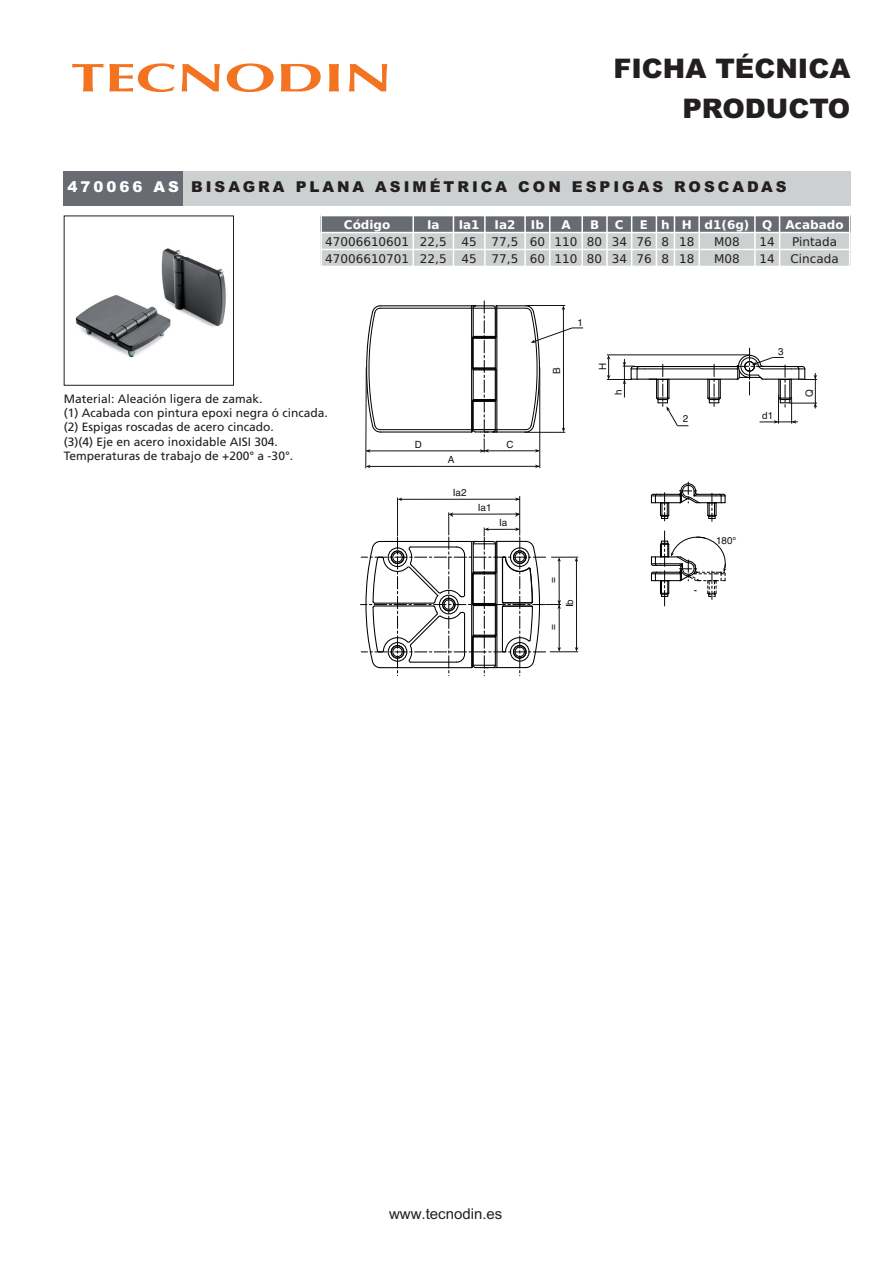
<style>
.page{position:relative;width:893px;height:1263px;background:#fff}
.page>*{position:absolute;margin:0;border:0;box-sizing:border-box;transform-origin:0 0}
.t1{font:700 39.9px "Optima";color:#f47321;scale:1.54 1}
.t2{font:900 27px/40.5px "Arial";color:#231f20;text-align:right}
.t3{font:900 15px "Arial";letter-spacing:.2em;color:#231f20}
.t4{font:15px "Arial";color:#231f20}
.t5{font:12px/14.4px "Frutiger";color:#231f20}
.t6{font:12px "Bitstream Vera Sans";color:#231f20}
.t7{font:700 12px "Bitstream Vera Sans";color:#fff}
.t8{font:9.9px "Helvetica";color:#111312}
.s1{color:#fff}
</style>
<div class="page">
<hr style="left:645px;top:366px;width:92px;height:1px;background:#000">
<hr style="left:645px;top:369px;width:92px;height:1px;background:#000">
<hr style="left:637px;top:379px;width:100px;height:1px;background:#000">
<hr style="left:380px;top:429px;width:92px;height:1px;background:#000">
<hr style="left:380px;top:308px;width:91px;height:1px;background:#000">
<hr style="left:380px;top:305px;width:96px;height:1px;background:#000">
<hr style="left:380px;top:431px;width:92px;height:1px;background:#000">
<svg style="left:650px;top:482px;width:76px;height:39px"></svg>
<hr style="left:539px;top:367px;width:1px;height:101px;background:#111312">
<hr style="left:369px;top:466px;width:171px;height:1px;background:#111312">
<svg style="left:650px;top:531px;width:77px;height:75px"></svg>
<hr style="left:607px;top:355px;width:143px;height:1px;background:#111312">
<hr style="left:519px;top:496px;width:1px;height:39px;background:#111312">
<hr style="left:397px;top:497px;width:1px;height:39px;background:#111312">
<hr style="left:401px;top:499px;width:119px;height:1px;background:#111312">
<svg style="left:398px;top:497px;width:4px;height:4px"></svg>
<svg style="left:515px;top:497px;width:5px;height:4px"></svg>
<svg style="left:361px;top:512px;width:217px;height:164px"></svg>
<hr style="left:366px;top:450px;width:173px;height:1px;background:#111312">
<svg style="left:471px;top:301px;width:112px;height:152px"></svg>
<svg style="left:365px;top:305px;width:16px;height:163px"></svg>
<svg style="left:607px;top:355px;width:81px;height:71px"></svg>
<svg style="left:706px;top:364px;width:16px;height:42px"></svg>
<svg style="left:735px;top:348px;width:82px;height:76px"></svg>
<div style="left:64px;top:171px;width:786px;height:34px;background:#cdd0d0"></div>
<div style="left:64px;top:171px;width:119px;height:34px;background:#696b73"></div>
<img style="left:75px;top:248px;width:151px;height:110px">
<div style="left:64px;top:216px;width:170px;height:170px;border:1px solid #231f20"></div>
<div style="left:320px;top:215px;width:93px;height:17px;background:#696b73"></div>
<div style="left:413px;top:215px;width:40px;height:17px;background:#696b73"></div>
<div style="left:453px;top:215px;width:32px;height:17px;background:#696b73"></div>
<div style="left:485px;top:215px;width:40px;height:17px;background:#696b73"></div>
<div style="left:525px;top:215px;width:25px;height:17px;background:#696b73"></div>
<div style="left:550px;top:215px;width:32px;height:17px;background:#696b73"></div>
<div style="left:582px;top:215px;width:25px;height:17px;background:#696b73"></div>
<div style="left:607px;top:215px;width:25px;height:17px;background:#696b73"></div>
<div style="left:632px;top:215px;width:24px;height:17px;background:#696b73"></div>
<div style="left:656px;top:215px;width:18px;height:17px;background:#696b73"></div>
<div style="left:674px;top:215px;width:25px;height:17px;background:#696b73"></div>
<div style="left:699px;top:215px;width:56px;height:17px;background:#696b73"></div>
<div style="left:755px;top:215px;width:25px;height:17px;background:#696b73"></div>
<div style="left:780px;top:215px;width:70px;height:17px;background:#696b73"></div>
<div style="left:320px;top:232px;width:93px;height:17px;background:#cdd0d0"></div>
<div style="left:413px;top:232px;width:40px;height:17px;background:#cdd0d0"></div>
<div style="left:453px;top:232px;width:32px;height:17px;background:#cdd0d0"></div>
<div style="left:485px;top:232px;width:40px;height:17px;background:#cdd0d0"></div>
<div style="left:525px;top:232px;width:25px;height:17px;background:#cdd0d0"></div>
<div style="left:550px;top:232px;width:32px;height:17px;background:#cdd0d0"></div>
<div style="left:582px;top:232px;width:25px;height:17px;background:#cdd0d0"></div>
<div style="left:607px;top:232px;width:25px;height:17px;background:#cdd0d0"></div>
<div style="left:632px;top:232px;width:24px;height:17px;background:#cdd0d0"></div>
<div style="left:656px;top:232px;width:18px;height:17px;background:#cdd0d0"></div>
<div style="left:674px;top:232px;width:25px;height:17px;background:#cdd0d0"></div>
<div style="left:699px;top:232px;width:56px;height:17px;background:#cdd0d0"></div>
<div style="left:755px;top:232px;width:25px;height:17px;background:#cdd0d0"></div>
<div style="left:780px;top:232px;width:70px;height:17px;background:#cdd0d0"></div>
<div style="left:320px;top:249px;width:93px;height:18px;background:#cdd0d0"></div>
<div style="left:413px;top:249px;width:40px;height:18px;background:#cdd0d0"></div>
<div style="left:453px;top:249px;width:32px;height:18px;background:#cdd0d0"></div>
<div style="left:485px;top:249px;width:40px;height:18px;background:#cdd0d0"></div>
<div style="left:525px;top:249px;width:25px;height:18px;background:#cdd0d0"></div>
<div style="left:550px;top:249px;width:32px;height:18px;background:#cdd0d0"></div>
<div style="left:582px;top:249px;width:25px;height:18px;background:#cdd0d0"></div>
<div style="left:607px;top:249px;width:25px;height:18px;background:#cdd0d0"></div>
<div style="left:632px;top:249px;width:24px;height:18px;background:#cdd0d0"></div>
<div style="left:656px;top:249px;width:18px;height:18px;background:#cdd0d0"></div>
<div style="left:674px;top:249px;width:25px;height:18px;background:#cdd0d0"></div>
<div style="left:699px;top:249px;width:56px;height:18px;background:#cdd0d0"></div>
<div style="left:755px;top:249px;width:25px;height:18px;background:#cdd0d0"></div>
<div style="left:780px;top:249px;width:70px;height:18px;background:#cdd0d0"></div>
<hr style="left:320px;top:215px;width:2px;height:52px;background:#fff">
<hr style="left:412px;top:215px;width:2px;height:52px;background:#fff">
<hr style="left:453px;top:215px;width:1px;height:52px;background:#fff">
<hr style="left:484px;top:215px;width:2px;height:52px;background:#fff">
<hr style="left:524px;top:215px;width:2px;height:52px;background:#fff">
<hr style="left:549px;top:215px;width:1px;height:52px;background:#fff">
<hr style="left:581px;top:215px;width:2px;height:52px;background:#fff">
<hr style="left:606px;top:215px;width:2px;height:52px;background:#fff">
<hr style="left:631px;top:215px;width:1px;height:52px;background:#fff">
<hr style="left:656px;top:215px;width:1px;height:52px;background:#fff">
<hr style="left:674px;top:215px;width:1px;height:52px;background:#fff">
<hr style="left:698px;top:215px;width:2px;height:52px;background:#fff">
<hr style="left:754px;top:215px;width:2px;height:52px;background:#fff">
<hr style="left:779px;top:215px;width:1px;height:52px;background:#fff">
<hr style="left:849px;top:215px;width:1px;height:52px;background:#fff">
<hr style="left:320px;top:215px;width:530px;height:1px;background:#fff">
<hr style="left:320px;top:232px;width:530px;height:1px;background:#fff">
<hr style="left:320px;top:249px;width:530px;height:1px;background:#fff">
<hr style="left:320px;top:266px;width:530px;height:1px;background:#fff">
<h1 class="t1" style="left:71px;top:62px;width:210px">TECNODIN</h1>
<h2 class="t2" style="left:613px;top:48px;width:239px">FICHA TÉCNICA<br>PRODUCTO</h2>
<p class="t3" style="left:68px;top:178px;width:721px"><span class="s1">470066 AS</span> BISAGRA PLANA ASIMÉTRICA CON ESPIGAS ROSCADAS</p>
<p class="t7" style="left:344px;top:218px;width:48px">Código</p>
<p class="t7" style="left:427px;top:218px;width:14px">Ia</p>
<p class="t7" style="left:459px;top:218px;width:58px">Ia1 Ia2</p>
<p class="t7" style="left:531px;top:218px;width:15px">Ib</p>
<p class="t7" style="left:561px;top:218px;width:11px">A</p>
<p class="t7" style="left:590px;top:218px;width:11px">B</p>
<p class="t7" style="left:615px;top:218px;width:10px">C</p>
<p class="t7" style="left:640px;top:218px;width:205px">E h H d1(6g) Q Acabado</p>
<p class="t6" style="left:325px;top:235px;width:371px">47006610601 22,5 45 77,5 60 110 80 34 76 8 18</p>
<p class="t6" style="left:714px;top:235px;width:27px">M08</p>
<p class="t6" style="left:760px;top:235px;width:17px">14</p>
<p class="t6" style="left:792px;top:235px;width:46px">Pintada</p>
<p class="t6" style="left:325px;top:252px;width:371px">47006610701 22,5 45 77,5 60 110 80 34 76 8 18</p>
<p class="t6" style="left:714px;top:252px;width:27px">M08</p>
<p class="t6" style="left:760px;top:252px;width:17px">14</p>
<p class="t6" style="left:790px;top:252px;width:50px">Cincada</p>
<p class="t5" style="left:64px;top:392px;width:266px">Material: Aleación ligera de zamak.<br>(1) Acabada con pintura epoxi negra ó cincada. (2) Espigas roscadas de acero cincado.<br>(3)(4) Eje en acero inoxidable AISI 304.<br>Temperaturas de trabajo de +200° a -30°.</p>
<p class="t8" style="left:415px;top:436px;width:9px">D</p>
<p class="t8" style="left:506px;top:436px;width:9px">C</p>
<p class="t8" style="left:448px;top:452px;width:8px">A</p>
<p class="t8" style="left:453px;top:485px;width:15px">Ia2</p>
<p class="t8" style="left:478px;top:500px;width:15px">Ia1</p>
<p class="t8" style="left:499px;top:515px;width:10px">Ia</p>
<p class="t8" style="left:549px;top:374px;width:8px;rotate:-90deg">B</p>
<p class="t8" style="left:578px;top:315px;width:7px">1</p>
<p class="t8" style="left:595px;top:370px;width:9px;rotate:-90deg">H</p>
<p class="t8" style="left:611px;top:395px;width:7px;rotate:-90deg">h</p>
<p class="t8" style="left:545px;top:583px;width:7px;rotate:-90deg">=</p>
<p class="t8" style="left:545px;top:630px;width:7px;rotate:-90deg">=</p>
<p class="t8" style="left:562px;top:607px;width:10px;rotate:-90deg">Ib</p>
<p class="t8" style="left:683px;top:410px;width:7px">2</p>
<p class="t8" style="left:778px;top:344px;width:7px">3</p>
<p class="t8" style="left:762px;top:408px;width:13px">d1</p>
<p class="t8" style="left:802px;top:397px;width:9px;rotate:-90deg">Q</p>
<p class="t8" style="left:716px;top:533px;width:22px">180°</p>
<p class="t4" style="left:389px;top:1205px;width:115px">www.tecnodin.es</p>
</div>
